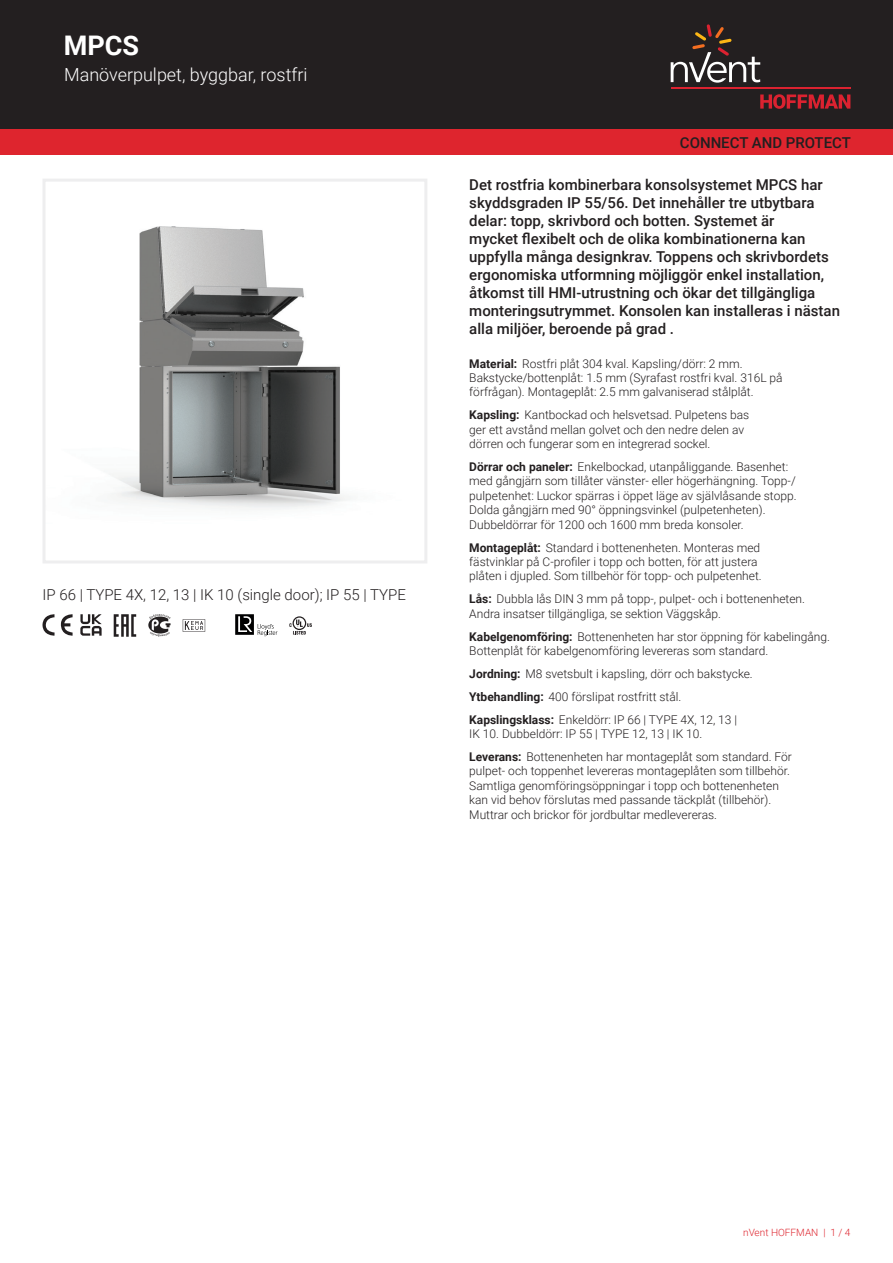
<style>
.page{position:relative;width:893px;height:1263px;background:#fff}
.page>*{position:absolute;margin:0;border:0;box-sizing:border-box;transform-origin:0 0}
.t1{font:700 27px "Roboto";color:#fff}
.t2{font:300 18px "Roboto";color:#fff}
.t3{font:500 15px/18px "Roboto";color:#231f20}
.t4{font:300 15px "Roboto";color:#231f20}
.t5{font:300 12px/14.4px "Roboto";color:#231f20}
.t6{font:300 10.05px "Roboto";color:#de252e}
.s1{font-weight:700}
</style>
<div class="page">
<div style="left:0;top:0;width:893px;height:129px;background:#231f20"></div>
<svg style="left:760px;top:94px;width:90px;height:15px"></svg>
<hr style="left:671px;top:88px;width:179px;height:1px;background:#db2230">
<svg style="left:671px;top:24px;width:89px;height:59px"></svg>
<div style="left:0;top:129px;width:893px;height:26px;background:#de252e"></div>
<img style="left:109px;top:226px;width:241px;height:284px">
<div style="left:43px;top:179px;width:384px;height:384px;border:3px solid #eeeeef"></div>
<svg style="left:43px;top:614px;width:30px;height:22px"></svg>
<svg style="left:80px;top:614px;width:22px;height:22px"></svg>
<svg style="left:114px;top:614px;width:22px;height:23px"></svg>
<svg style="left:148px;top:614px;width:23px;height:23px"></svg>
<svg style="left:183px;top:619px;width:22px;height:13px"></svg>
<svg style="left:235px;top:614px;width:42px;height:22px"></svg>
<svg style="left:289px;top:616px;width:23px;height:19px"></svg>
<h1 class="t1" style="left:64px;top:26px;width:77px">MPCS</h1>
<h2 class="t2" style="left:64px;top:62px;width:245px">Manöverpulpet, byggbar, rostfri</h2>
<p class="t4" style="left:43px;top:584px;width:365px">IP 66 | TYPE 4X, 12, 13 | IK 10 (single door); IP 55 | TYPE</p>
<p class="t3" style="left:680px;top:133px;width:173px">CONNECT AND PROTECT</p>
<p class="t3" style="left:469px;top:175px;width:372px">Det rostfria kombinerbara konsolsystemet MPCS har skyddsgraden IP 55/56. Det innehåller tre utbytbara delar: topp, skrivbord och botten. Systemet är<br>mycket flexibelt och de olika kombinationerna kan uppfylla många designkrav. Toppens och skrivbordets ergonomiska utformning möjliggör enkel installation, åtkomst till HMI-utrustning och ökar det tillgängliga monteringsutrymmet. Konsolen kan installeras i nästan alla miljöer, beroende på grad .</p>
<p class="t5" style="left:469px;top:356px;width:315px"><span class="s1">Material:</span> Rostfri plåt 304 kval. Kapsling/dörr: 2 mm.<br>Bakstycke/bottenplåt: 1.5 mm (Syrafast rostfri kval. 316L på förfrågan). Montageplåt: 2.5 mm galvaniserad stålplåt.</p>
<p class="t5" style="left:469px;top:407px;width:281px"><span class="s1">Kapsling:</span> Kantbockad och helsvetsad. Pulpetens bas ger ett avstånd mellan golvet och den nedre delen av dörren och fungerar som en integrerad sockel.</p>
<p class="t5" style="left:469px;top:459px;width:329px"><span class="s1">Dörrar och paneler:</span> Enkelbockad, utanpåliggande. Basenhet: med gångjärn som tillåter vänster- eller högerhängning. Topp-/ pulpetenhet: Luckor spärras i öppet läge av självlåsande stopp.<br>Dolda gångjärn med 90° öppningsvinkel (pulpetenheten).<br>Dubbeldörrar för 1200 och 1600 mm breda konsoler.</p>
<p class="t5" style="left:469px;top:540px;width:294px"><span class="s1">Montageplåt:</span> Standard i bottenenheten. Monteras med fästvinklar på C-profiler i topp och botten, för att justera plåten i djupled. Som tillbehör för topp- och pulpetenhet.</p>
<p class="t5" style="left:469px;top:591px;width:337px"><span class="s1">Lås:</span> Dubbla lås DIN 3 mm på topp-, pulpet- och i bottenenheten.<br>Andra insatser tillgängliga, se sektion Väggskåp.</p>
<p class="t5" style="left:469px;top:629px;width:362px"><span class="s1">Kabelgenomföring:</span> Bottenenheten har stor öppning för kabelingång.<br>Bottenplåt för kabelgenomföring levereras som standard.</p>
<p class="t5" style="left:469px;top:662px;width:285px;line-height:23px"><span class="s1">Jordning:</span> M8 svetsbult i kapsling, dörr och bakstycke.<br><span class="s1">Ytbehandling:</span> 400 förslipat rostfritt stål.<br><span class="s1">Kapslingsklass:</span> Enkeldörr: IP 66 | TYPE 4X, 12, 13 |</p>
<p class="t5" style="left:469px;top:722px;width:324px;line-height:23px">IK 10. Dubbeldörr: IP 55 | TYPE 12, 13 | IK 10.<br><span class="s1">Leverans:</span> Bottenenheten har montageplåt som standard. För</p>
<p class="t5" style="left:469px;top:763px;width:322px">pulpet- och toppenhet levereras montageplåten som tillbehör.<br>Samtliga genomföringsöppningar i topp och bottenenheten kan vid behov förslutas med passande täckplåt (tillbehör).<br>Muttrar och brickor för jordbultar medlevereras.</p>
<p class="t6" style="left:743px;top:1226px;width:109px">nVent HOFFMAN | 1 / 4</p>
</div>
